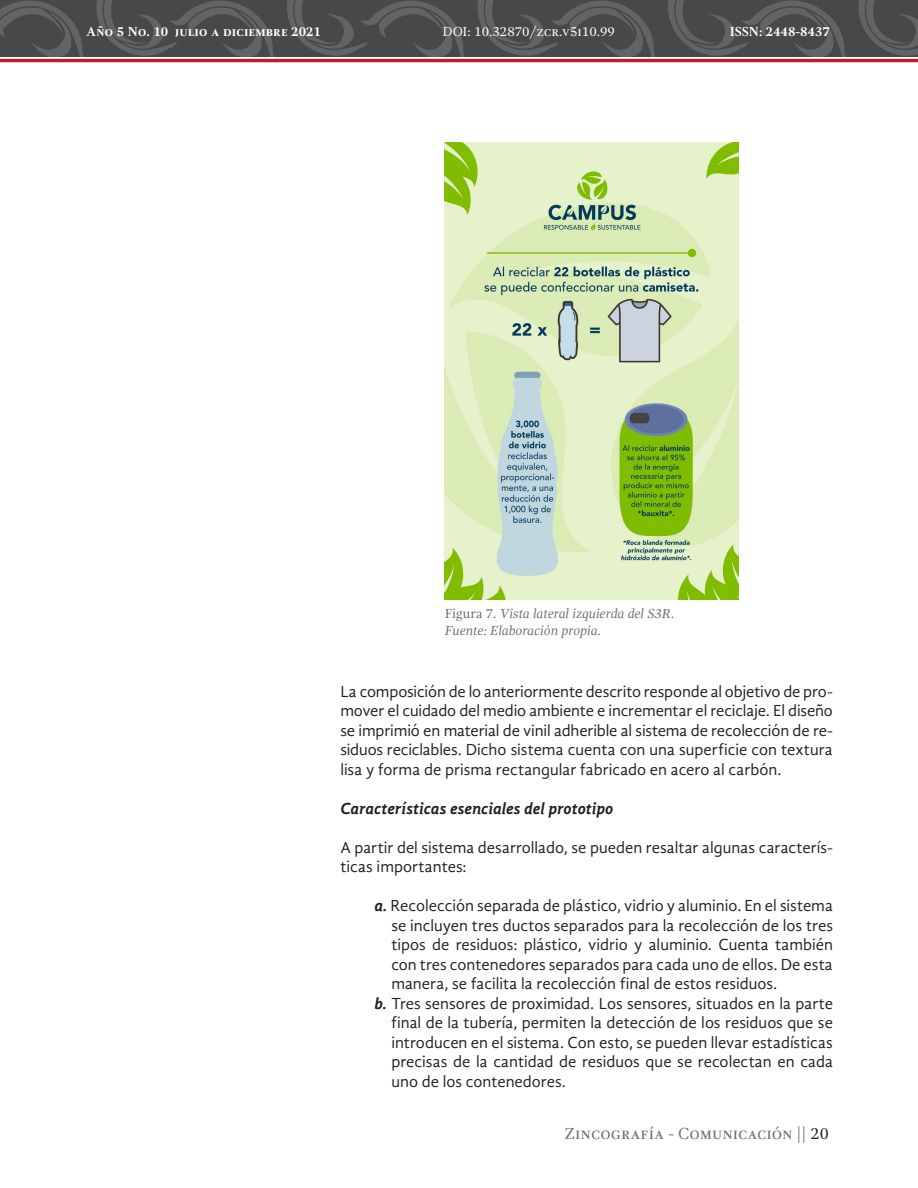
<style>
.page{position:relative;width:918px;height:1188px;background:#fff}
.page>*{position:absolute;margin:0;border:0;box-sizing:border-box;transform-origin:0 0}
.t1{font:16.5px/19.5px "Gandhi Sans";color:#231f20;text-align:justify}
.t2{font:italic 700 16.5px "Gandhi Sans";letter-spacing:-.005em;color:#231f20}
.t3{font:16.5px "Gandhi Serif";color:#6c6d70}
.t4{font:italic 13.5px "Gandhi Serif";letter-spacing:-.005em;color:#6c6d70}
.t5{font:700 13.5px "Gandhi Serif";color:#fff}
.t6{font:13.5px "Gandhi Serif";color:#fff}
.s1{font-style:normal}
.s2{font-weight:700;font-style:italic}
.s3{color:#231f20}
</style>
<div class="page">
<div style="left:0;top:0;width:918px;height:57px;background:#46484a"></div>
<svg style="left:855px;top:0;width:63px;height:59px"></svg>
<svg style="left:0;top:1px;width:84px;height:58px"></svg>
<svg style="left:92px;top:0;width:182px;height:59px"></svg>
<svg style="left:283px;top:0;width:182px;height:59px"></svg>
<svg style="left:474px;top:0;width:181px;height:59px"></svg>
<svg style="left:664px;top:0;width:182px;height:59px"></svg>
<hr style="left:0;top:59px;width:918px;height:3px;background:#be1d2c">
<img style="left:445px;top:143px;width:293px;height:457px">
<p class="t5" style="left:86px;top:23px;width:236px">Año 5 No. 10 julio a diciembre 2021</p>
<p class="t6" style="left:442px;top:23px;width:174px">DOI: 10.32870/zcr.v5i10.99</p>
<p class="t5" style="left:730px;top:23px;width:102px">ISSN: 2448-8437</p>
<p class="t4" style="left:445px;top:606px;width:231px"><span class="s1">Figura 7.</span> Vista lateral izquierda del S3R.</p>
<p class="t4" style="left:445px;top:623px;width:158px">Fuente: Elaboración propia.</p>
<p class="t1" style="left:340px;top:681px;width:494px">La composición de lo anteriormente descrito responde al objetivo de pro&shy;mover el cuidado del medio ambiente e incrementar el reciclaje. El diseño se imprimió en material de vinil adherible al sistema de recolección de re&shy;siduos reciclables. Dicho sistema cuenta con una superficie con textura lisa y forma de prisma rectangular fabricado en acero al carbón.</p>
<p class="t2" style="left:340px;top:799px;width:275px">Características esenciales del prototipo</p>
<p class="t1" style="left:340px;top:837px;width:494px">A partir del sistema desarrollado, se pueden resaltar algunas caracterís&shy;ticas importantes:</p>
<p class="t1" style="left:391px;top:896px;width:443px;text-indent:-17px"><span class="s2">a.</span> Recolección separada de plástico, vidrio y aluminio. En el sistema se incluyen tres ductos separados para la recolección de los tres tipos de residuos: plástico, vidrio y aluminio. Cuenta también con tres contenedores separados para cada uno de ellos. De esta manera, se facilita la recolección final de estos residuos.</p>
<p class="t1" style="left:391px;top:993px;width:443px;text-indent:-17px"><span class="s2">b.</span> Tres sensores de proximidad. Los sensores, situados en la parte final de la tubería, permiten la detección de los residuos que se introducen en el sistema. Con esto, se pueden llevar estadísticas precisas de la cantidad de residuos que se recolectan en cada uno de los contenedores.</p>
<p class="t3" style="left:565px;top:1125px;width:265px">Zincografía - Comunicación || <span class="s3">20</span></p>
</div>
